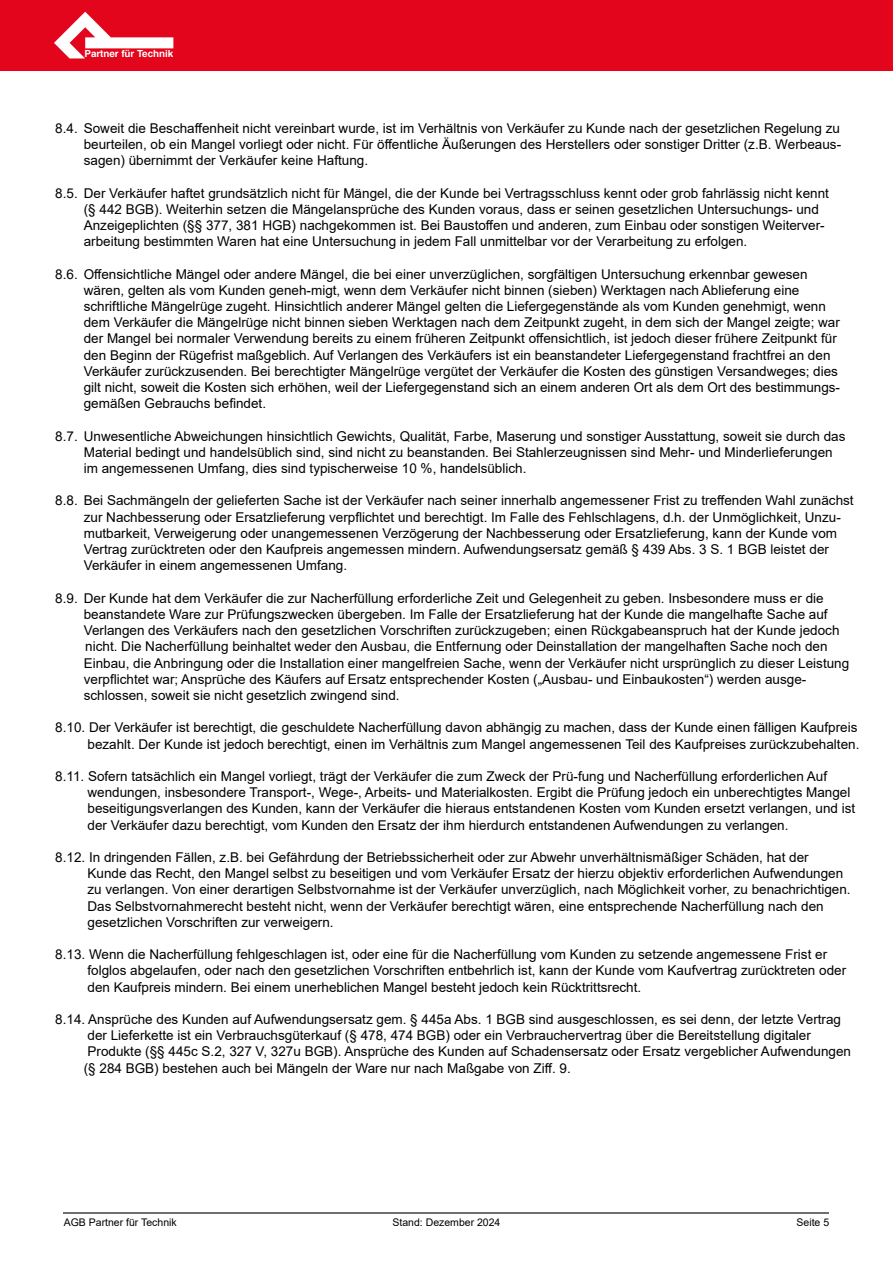
<style>
.page{position:relative;width:893px;height:1263px;background:#fff}
.page>*{position:absolute;margin:0;border:0;box-sizing:border-box;transform-origin:0 0}
.t1{font:13.5px/16.2px "Arial";color:#000}
.t2{font:10.5px "Arial";color:#000}
.t3{font:700 9.75px "Switzerland";color:#fff}
</style>
<div class="page">
<div style="left:0;top:0;width:893px;height:70px;background:#e3051b"></div>
<svg style="left:54px;top:12px;width:119px;height:46px"></svg>
<hr style="left:64px;top:1212px;width:765px;height:1px;background:#706f6f">
<p class="t3" style="left:84px;top:48px;width:90px">Partner für Technik</p>
<p class="t1" style="left:84px;top:120px;width:759px;text-align:justify;text-indent:-28px">8.4. Soweit die Beschaffenheit nicht vereinbart wurde, ist im Verhältnis von Verkäufer zu Kunde nach der gesetzlichen Regelung zu beurteilen, ob ein Mangel vorliegt oder nicht. Für öffentliche Äußerungen des Herstellers oder sonstiger Dritter (z.B. Werbeaus&shy;sagen) übernimmt der Verkäufer keine Haftung.</p>
<p class="t1" style="left:84px;top:185px;width:747px;text-indent:-28px">8.5. Der Verkäufer haftet grundsätzlich nicht für Mängel, die der Kunde bei Vertragsschluss kennt oder grob fahrlässig nicht kennt (§ 442 BGB). Weiterhin setzen die Mängelansprüche des Kunden voraus, dass er seinen gesetzlichen Untersuchungs- und Anzeigeplichten (§§ 377, 381 HGB) nachgekommen ist. Bei Baustoffen und anderen, zum Einbau oder sonstigen Weiterver&shy;arbeitung bestimmten Waren hat eine Untersuchung in jedem Fall unmittelbar vor der Verarbeitung zu erfolgen.</p>
<p class="t1" style="left:84px;top:266px;width:758px;text-indent:-28px">8.6. Offensichtliche Mängel oder andere Mängel, die bei einer unverzüglichen, sorgfältigen Untersuchung erkennbar gewesen wären, gelten als vom Kunden geneh-migt, wenn dem Verkäufer nicht binnen (sieben) Werktagen nach Ablieferung eine schriftliche Mängelrüge zugeht. Hinsichtlich anderer Mängel gelten die Liefergegenstände als vom Kunden genehmigt, wenn dem Verkäufer die Mängelrüge nicht binnen sieben Werktagen nach dem Zeitpunkt zugeht, in dem sich der Mangel zeigte; war der Mangel bei normaler Verwendung bereits zu einem früheren Zeitpunkt offensichtlich, ist jedoch dieser frühere Zeitpunkt für den Beginn der Rügefrist maßgeblich. Auf Verlangen des Verkäufers ist ein beanstandeter Liefergegenstand frachtfrei an den Verkäufer zurückzusenden. Bei berechtigter Mängelrüge vergütet der Verkäufer die Kosten des günstigen Versandweges; dies gilt nicht, soweit die Kosten sich erhöhen, weil der Liefergegenstand sich an einem anderen Ort als dem Ort des bestimmungs&shy;gemäßen Gebrauchs befindet.</p>
<p class="t1" style="left:84px;top:428px;width:763px;text-indent:-28px">8.7. Unwesentliche Abweichungen hinsichtlich Gewichts, Qualität, Farbe, Maserung und sonstiger Ausstattung, soweit sie durch das<br>Material bedingt und handelsüblich sind, sind nicht zu beanstanden. Bei Stahlerzeugnissen sind Mehr- und Minderlieferungen im angemessenen Umfang, dies sind typischerweise 10 %, handelsüblich.</p>
<p class="t1" style="left:84px;top:493px;width:771px;text-indent:-28px">8.8. Bei Sachmängeln der gelieferten Sache ist der Verkäufer nach seiner innerhalb angemessener Frist zu treffenden Wahl zunächst zur Nachbesserung oder Ersatzlieferung verpflichtet und berechtigt. Im Falle des Fehlschlagens, d.h. der Unmöglichkeit, Unzu&shy;mutbarkeit, Verweigerung oder unangemessenen Verzögerung der Nachbesserung oder Ersatzlieferung, kann der Kunde vom Vertrag zurücktreten oder den Kaufpreis angemessen mindern. Aufwendungsersatz gemäß § 439 Abs. 3 S. 1 BGB leistet der Verkäufer in einem angemessenen Umfang.</p>
<p class="t1" style="left:84px;top:590px;width:767px;text-indent:-28px">8.9. Der Kunde hat dem Verkäufer die zur Nacherfüllung erforderliche Zeit und Gelegenheit zu geben. Insbesondere muss er die beanstandete Ware zur Prüfungszwecken übergeben. Im Falle der Ersatzlieferung hat der Kunde die mangelhafte Sache auf Verlangen des Verkäufers nach den gesetzlichen Vorschriften zurückzugeben; einen Rückgabeanspruch hat der Kunde jedoch nicht. Die Nacherfüllung beinhaltet weder den Ausbau, die Entfernung oder Deinstallation der mangelhaften Sache noch den Einbau, die Anbringung oder die Installation einer mangelfreien Sache, wenn der Verkäufer nicht ursprünglich zu dieser Leistung verpflichtet war; Ansprüche des Käufers auf Ersatz entsprechender Kosten („Ausbau- und Einbaukosten“) werden ausge&shy;schlossen, soweit sie nicht gesetzlich zwingend sind.</p>
<p class="t1" style="left:55px;top:719px;width:806px;text-align:right">8.10. Der Verkäufer ist berechtigt, die geschuldete Nacherfüllung davon abhängig zu machen, dass der Kunde einen fälligen Kaufpreis bezahlt. Der Kunde ist jedoch berechtigt, einen im Verhältnis zum Mangel angemessenen Teil des Kaufpreises zurückzubehalten.</p>
<p class="t1" style="left:88px;top:768px;width:769px;text-indent:-32px">8.11. Sofern tatsächlich ein Mangel vorliegt, trägt der Verkäufer die zum Zweck der Prü-fung und Nacherfüllung erforderlichen Auf wendungen, insbesondere Transport-, Wege-, Arbeits- und Materialkosten. Ergibt die Prüfung jedoch ein unberechtigtes Mangel beseitigungsverlangen des Kunden, kann der Verkäufer die hieraus entstandenen Kosten vom Kunden ersetzt verlangen, und ist der Verkäufer dazu berechtigt, vom Kunden den Ersatz der ihm hierdurch entstandenen Aufwendungen zu verlangen.</p>
<p class="t1" style="left:88px;top:849px;width:765px;text-indent:-32px">8.12. In dringenden Fällen, z.B. bei Gefährdung der Betriebssicherheit oder zur Abwehr unverhältnismäßiger Schäden, hat der Kunde das Recht, den Mangel selbst zu beseitigen und vom Verkäufer Ersatz der hierzu objektiv erforderlichen Aufwendungen zu verlangen. Von einer derartigen Selbstvornahme ist der Verkäufer unverzüglich, nach Möglichkeit vorher, zu benachrichtigen.<br>Das Selbstvornahmerecht besteht nicht, wenn der Verkäufer berechtigt wären, eine entsprechende Nacherfüllung nach den gesetzlichen Vorschriften zur verweigern.</p>
<p class="t1" style="left:88px;top:946px;width:760px;text-indent:-32px">8.13. Wenn die Nacherfüllung fehlgeschlagen ist, oder eine für die Nacherfüllung vom Kunden zu setzende angemessene Frist er folglos abgelaufen, oder nach den gesetzlichen Vorschriften entbehrlich ist, kann der Kunde vom Kaufvertrag zurücktreten oder den Kaufpreis mindern. Bei einem unerheblichen Mangel besteht jedoch kein Rücktrittsrecht.</p>
<p class="t1" style="left:84px;top:1011px;width:769px;text-indent:-28px">8.14. Ansprüche des Kunden auf Aufwendungsersatz gem. § 445a Abs. 1 BGB sind ausgeschlossen, es sei denn, der letzte Vertrag der Lieferkette ist ein Verbrauchsgüterkauf (§ 478, 474 BGB) oder ein Verbrauchervertrag über die Bereitstellung digitaler Produkte (§§ 445c S.2, 327 V, 327u BGB). Ansprüche des Kunden auf Schadensersatz oder Ersatz vergeblicher Aufwendungen (§ 284 BGB) bestehen auch bei Mängeln der Ware nur nach Maßgabe von Ziff. 9.</p>
<p class="t2" style="left:64px;top:1215px;width:115px">AGB Partner für Technik</p>
<p class="t2" style="left:392px;top:1215px;width:109px">Stand: Dezember 2024</p>
<p class="t2" style="left:796px;top:1215px;width:34px">Seite 5</p>
</div>
